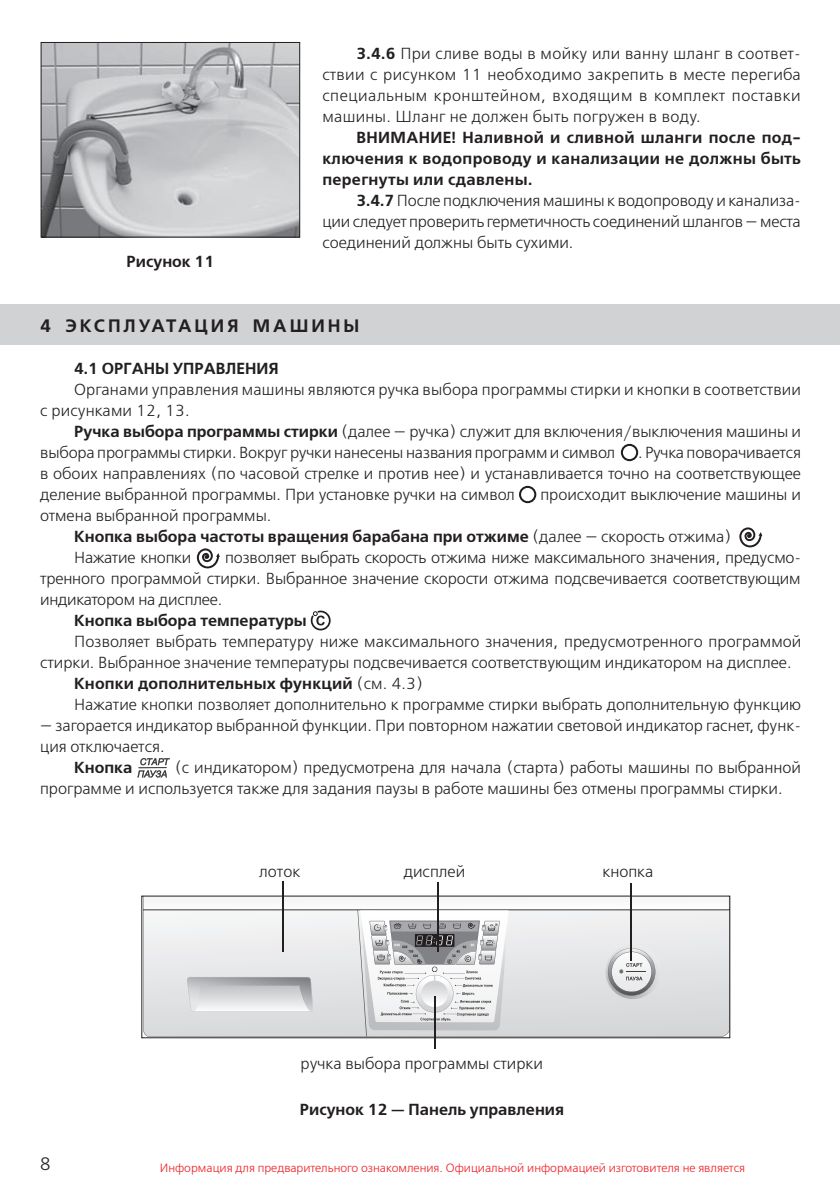
<style>
.page{position:relative;width:840px;height:1191px;background:#fff}
.page>*{position:absolute;margin:0;border:0;box-sizing:border-box;transform-origin:0 0}
.t1{font:18px "Free Set Demi Bold C";letter-spacing:.165em;color:#231f20}
.t2{font:18px "Free Set Light C";color:#231f20}
.t3{font:16px/21px "Free Set Light C";color:#231f20}
.t4{font:16px/21px "Free Set Demi Bold C";color:#231f20;text-align:justify}
.t5{font:16px "Free Set C";color:#231f20}
.t6{font:12px "Free Set Light C";color:#ee1d23}
.s1{font-family:"Free Set Demi Bold C"}
.s2{font-family:"Free Set Light C"}
</style>
<div class="page">
<svg style="left:141px;top:895px;width:589px;height:143px"></svg>
<hr style="left:630px;top:882px;width:1px;height:78px;background:#231f20">
<hr style="left:437px;top:882px;width:1px;height:69px;background:#231f20">
<hr style="left:282px;top:881px;width:1px;height:71px;background:#231f20">
<hr style="left:434px;top:996px;width:1px;height:52px;background:#231f20">
<svg style="left:41px;top:42px;width:259px;height:196px;background:#b8b9bb"></svg>
<div style="left:0;top:304px;width:839px;height:40px;background:#d1d2d4"></div>
<svg style="left:620px;top:444px;width:17px;height:17px"></svg>
<svg style="left:519px;top:486px;width:17px;height:17px"></svg>
<svg style="left:739px;top:527px;width:22px;height:20px"></svg>
<svg style="left:197px;top:548px;width:23px;height:20px"></svg>
<svg style="left:310px;top:610px;width:20px;height:20px"></svg>
<svg style="left:137px;top:758px;width:33px;height:19px"></svg>
<p class="t4" style="left:126px;top:251px;width:89px">Рисунок 11</p>
<p class="t3" style="left:322px;top:44px;width:480px;text-align:justify;text-indent:34px"><span class="s1">3.4.6</span> При сливе воды в мойку или ванну шланг в соответ&shy;ствии с рисунком 11 необходимо закрепить в месте перегиба специальным кронштейном, входящим в комплект поставки машины. Шланг не должен быть погружен в воду.</p>
<p class="t4" style="left:322px;top:128px;width:479px;text-indent:34px">ВНИМАНИЕ! Наливной и сливной шланги после под&shy;ключения к водопроводу и канализации не должны быть перегнуты или сдавлены.</p>
<p class="t3" style="left:322px;top:191px;width:480px;text-align:justify;text-indent:34px"><span class="s1">3.4.7</span> После подключения машины к водопроводу и канализа&shy;ции следует проверить герметичность соединений шлангов — места соединений должны быть сухими.</p>
<p class="t1" style="left:40px;top:316px;width:320px">4 ЭКСПЛУАТАЦИЯ МАШИНЫ</p>
<p class="t4" style="left:74px;top:359px;width:206px">4.1 ОРГАНЫ УПРАВЛЕНИЯ</p>
<p class="t3" style="left:40px;top:380px;width:762px;text-indent:34px">Органами управления машины являются ручка выбора программы стирки и кнопки в соответствии с рисунками 12, 13.</p>
<p class="t3" style="left:40px;top:422px;width:762px;text-indent:34px"><span class="s1">Ручка выбора программы стирки</span> (далее — ручка) служит для включения/выключения машины и выбора программы стирки. Вокруг ручки нанесены названия программ и символ</p>
<p class="t3" style="left:40px;top:443px;width:762px;text-align:justify;text-indent:597px">. Ручка поворачивается в обоих направлениях (по часовой стрелке и против нее) и устанавливается точно на соответствующее деление выбранной программы. При установке ручки на символ</p>
<p class="t3" style="left:540px;top:485px;width:262px">происходит выключение машины и</p>
<p class="t3" style="left:40px;top:506px;width:233px">отмена выбранной программы.</p>
<p class="t4" style="left:74px;top:526px;width:658px">Кнопка выбора частоты вращения барабана при отжиме <span class="s2">(далее — скорость отжима)</span></p>
<p class="t3" style="left:74px;top:548px;width:119px">Нажатие кнопки</p>
<p class="t3" style="left:40px;top:548px;width:762px;text-align:justify;text-indent:185px">позволяет выбрать скорость отжима ниже максимального значения, предусмо&shy;тренного программой стирки. Выбранное значение скорости отжима подсвечивается соответствующим индикатором на дисплее.</p>
<p class="t4" style="left:74px;top:610px;width:234px">Кнопка выбора температуры</p>
<p class="t3" style="left:40px;top:632px;width:762px;text-indent:34px">Позволяет выбрать температуру ниже максимального значения, предусмотренного программой стирки. Выбранное значение температуры подсвечивается соответствующим индикатором на дисплее.</p>
<p class="t4" style="left:74px;top:673px;width:350px">Кнопки дополнительных функций <span class="s2">(см. 4.3)</span></p>
<p class="t3" style="left:74px;top:695px;width:728px">Нажатие кнопки позволяет дополнительно к программе стирки выбрать дополнительную функцию</p>
<p class="t3" style="left:40px;top:716px;width:762px">— загорается индикатор выбранной функции. При повторном нажатии световой индикатор гаснет, функ&shy;ция отключается.</p>
<p class="t4" style="left:74px;top:757px;width:60px">Кнопка</p>
<p class="t3" style="left:40px;top:758px;width:762px;text-indent:135px">(с индикатором) предусмотрена для начала (старта) работы машины по выбранной программе и используется также для задания паузы в работе машины без отмены программы стирки.</p>
<p class="t5" style="left:259px;top:862px;width:43px">лоток</p>
<p class="t5" style="left:403px;top:862px;width:63px">дисплей</p>
<p class="t5" style="left:602px;top:862px;width:53px">кнопка</p>
<p class="t5" style="left:300px;top:1054px;width:244px">ручка выбора программы стирки</p>
<p class="t4" style="left:299px;top:1099px;width:266px">Рисунок 12 — Панель управления</p>
<p class="t2" style="left:40px;top:1154px;width:13px">8</p>
<p class="t6" style="left:160px;top:1161px;width:586px">Информация для предварительного ознакомления. Официальной информацией изготовителя не является</p>
</div>
